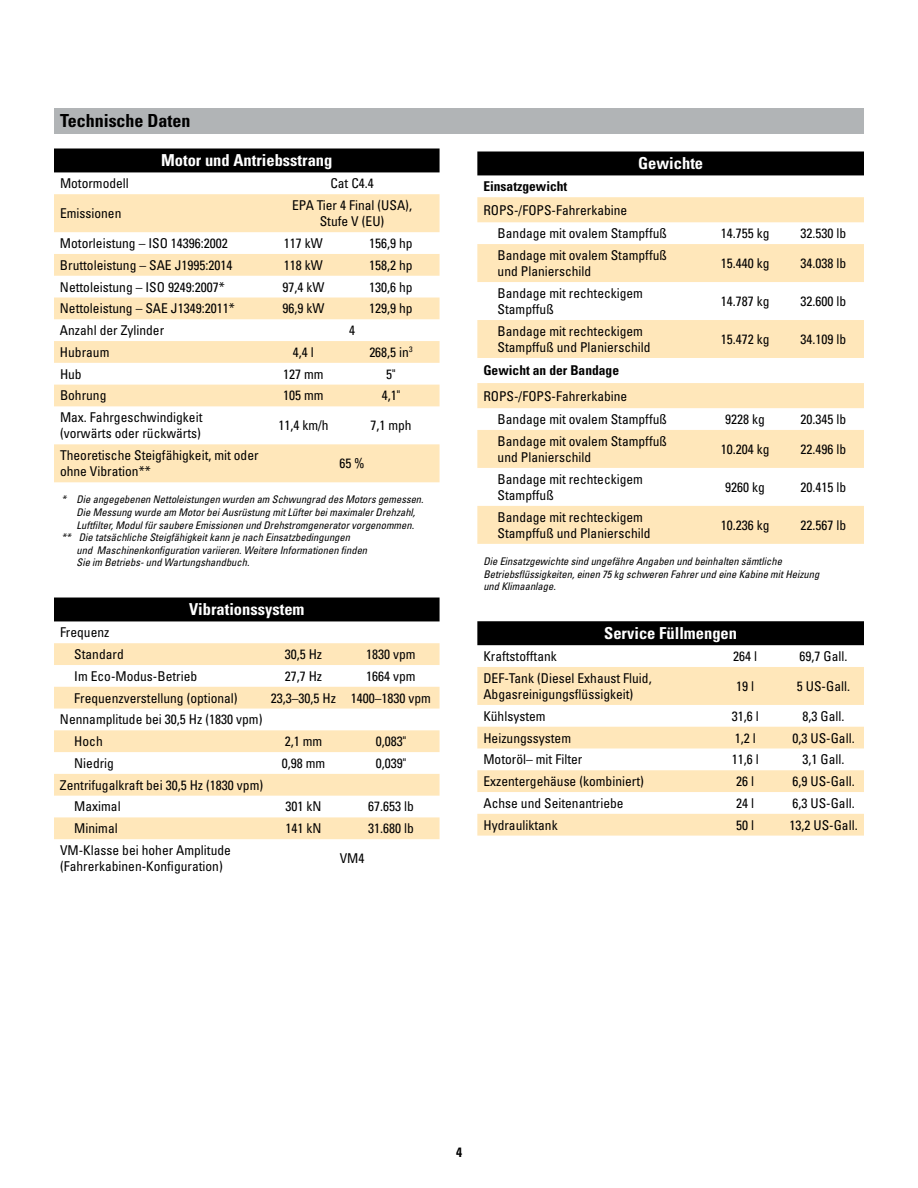
<style>
.page{position:relative;width:918px;height:1188px;background:#fff}
.page>*{position:absolute;margin:0;border:0;box-sizing:border-box;transform-origin:0 0}
.t1{font:700 condensed 18px "Univers LT Std";color:#000}
.t2{font:700 condensed 16.5px "Univers LT Std";color:#fff}
.t3{font:condensed 13.5px/16.2px "Univers LT Std";color:#000}
.t4{font:700 condensed 13.5px "Univers LT Std";color:#000}
.t5{font:italic condensed 10.5px/12.6px "Univers LT Std";color:#000}
</style>
<div class="page">
<div style="left:54px;top:108px;width:810px;height:25px;background:#b1b4b6"></div>
<svg style="left:54px;top:148px;width:386px;height:25px;background:#0a0a0a"></svg>
<svg style="left:54px;top:194px;width:386px;height:645px"></svg>
<div style="left:477px;top:152px;width:387px;height:24px;background:#000"></div>
<svg style="left:477px;top:197px;width:387px;height:639px;fill:#ffe7bb"></svg>
<h1 class="t1" style="left:60px;top:110px;width:132px">Technische Daten</h1>
<p class="t2" style="left:161px;top:150px;width:173px">Motor und Antriebsstrang</p>
<p class="t3" style="left:60px;top:175px;width:70px">Motormodell</p>
<p class="t3" style="left:330px;top:175px;width:45px">Cat C4.4</p>
<p class="t3" style="left:60px;top:205px;width:63px">Emissionen</p>
<p class="t3" style="left:292px;top:197px;width:121px;text-align:center">EPA Tier 4 Final (USA),<br>Stufe V (EU)</p>
<p class="t3" style="left:60px;top:235px;width:169px">Motorleistung – ISO 14396:2002</p>
<p class="t3" style="left:284px;top:235px;width:40px">117 kW</p>
<p class="t3" style="left:369px;top:235px;width:45px">156,9 hp</p>
<p class="t3" style="left:60px;top:257px;width:174px">Bruttoleistung – SAE J1995:2014</p>
<p class="t3" style="left:284px;top:257px;width:40px">118 kW</p>
<p class="t3" style="left:369px;top:257px;width:45px">158,2 hp</p>
<p class="t3" style="left:60px;top:278px;width:166px">Nettoleistung – ISO 9249:2007*</p>
<p class="t3" style="left:282px;top:278px;width:43px">97,4 kW</p>
<p class="t3" style="left:369px;top:278px;width:45px">130,6 hp</p>
<p class="t3" style="left:60px;top:300px;width:176px">Nettoleistung – SAE J1349:2011*</p>
<p class="t3" style="left:282px;top:300px;width:43px">96,9 kW</p>
<p class="t3" style="left:369px;top:300px;width:45px">129,9 hp</p>
<p class="t3" style="left:60px;top:322px;width:106px">Anzahl der Zylinder</p>
<p class="t3" style="left:349px;top:322px;width:7px">4</p>
<p class="t3" style="left:60px;top:344px;width:51px">Hubraum</p>
<p class="t3" style="left:293px;top:344px;width:22px">4,4 l</p>
<p class="t3" style="left:369px;top:344px;width:45px">268,5 in<sup>3</sup></p>
<p class="t3" style="left:60px;top:366px;width:23px">Hub</p>
<p class="t3" style="left:283px;top:366px;width:42px">127 mm</p>
<p class="t3" style="left:386px;top:366px;width:11px">5"</p>
<p class="t3" style="left:60px;top:387px;width:48px">Bohrung</p>
<p class="t3" style="left:283px;top:387px;width:42px">105 mm</p>
<p class="t3" style="left:382px;top:387px;width:20px">4,1"</p>
<p class="t3" style="left:60px;top:409px;width:144px">Max. Fahrgeschwindigkeit (vorwärts oder rückwärts)</p>
<p class="t3" style="left:278px;top:417px;width:52px">11,4 km/h</p>
<p class="t3" style="left:370px;top:417px;width:43px">7,1 mph</p>
<p class="t3" style="left:60px;top:447px;width:200px">Theoretische Steigfähigkeit, mit oder ohne Vibration**</p>
<p class="t3" style="left:339px;top:455px;width:27px">65 %</p>
<p class="t5" style="left:62px;top:493px;width:364px">* Die angegebenen Nettoleistungen wurden am Schwungrad des Motors gemessen.</p>
<p class="t5" style="left:77px;top:506px;width:340px">Die Messung wurde am Motor bei Ausrüstung mit Lüfter bei maximaler Drehzahl,</p>
<p class="t5" style="left:77px;top:519px;width:339px">Luftfilter, Modul für saubere Emissionen und Drehstromgenerator vorgenommen.</p>
<p class="t5" style="left:62px;top:531px;width:290px">** Die tatsächliche Steigfähigkeit kann je nach Einsatzbedingungen</p>
<p class="t5" style="left:77px;top:544px;width:292px">und Maschinenkonfiguration variieren. Weitere Informationen finden</p>
<p class="t5" style="left:77px;top:556px;width:174px">Sie im Betriebs- und Wartungshandbuch.</p>
<p class="t2" style="left:189px;top:599px;width:117px">Vibrationssystem</p>
<p class="t3" style="left:74px;top:621px;width:51px;line-height:21.8px;text-indent:-14px">Frequenz<br>Standard</p>
<p class="t3" style="left:285px;top:646px;width:39px">30,5 Hz</p>
<p class="t3" style="left:366px;top:646px;width:51px">1830 vpm</p>
<p class="t3" style="left:74px;top:668px;width:124px">Im Eco-Modus-Betrieb</p>
<p class="t3" style="left:285px;top:668px;width:39px">27,7 Hz</p>
<p class="t3" style="left:366px;top:668px;width:51px">1664 vpm</p>
<p class="t3" style="left:74px;top:689px;width:165px">Frequenzverstellung (optional)</p>
<p class="t3" style="left:271px;top:689px;width:162px">23,3–30,5 Hz 1400–1830 vpm</p>
<p class="t3" style="left:74px;top:708px;width:190px;line-height:21.8px;text-indent:-14px">Nennamplitude bei 30,5 Hz (1830 vpm)<br>Hoch</p>
<p class="t3" style="left:285px;top:733px;width:39px">2,1 mm</p>
<p class="t3" style="left:376px;top:733px;width:32px">0,083"</p>
<p class="t3" style="left:74px;top:755px;width:41px">Niedrig</p>
<p class="t3" style="left:282px;top:755px;width:45px">0,98 mm</p>
<p class="t3" style="left:376px;top:755px;width:32px">0,039"</p>
<p class="t3" style="left:74px;top:774px;width:190px;line-height:21.8px;text-indent:-14px">Zentrifugalkraft bei 30,5 Hz (1830 vpm)<br>Maximal</p>
<p class="t3" style="left:286px;top:798px;width:37px">301 kN</p>
<p class="t3" style="left:368px;top:798px;width:47px">67.653 lb</p>
<p class="t3" style="left:74px;top:820px;width:45px">Minimal</p>
<p class="t3" style="left:286px;top:820px;width:37px">141 kN</p>
<p class="t3" style="left:368px;top:820px;width:47px">31.680 lb</p>
<p class="t3" style="left:60px;top:842px;width:172px">VM-Klasse bei hoher Amplitude (Fahrerkabinen-Konfiguration)</p>
<p class="t3" style="left:340px;top:850px;width:26px">VM4</p>
<p class="t2" style="left:638px;top:153px;width:67px">Gewichte</p>
<p class="t4" style="left:483px;top:178px;width:86px">Einsatzgewicht</p>
<p class="t3" style="left:498px;top:198px;width:171px;line-height:23.4px;text-indent:-14px">ROPS-/FOPS-Fahrerkabine<br>Bandage mit ovalem Stampffuß</p>
<p class="t3" style="left:721px;top:225px;width:50px">14.755 kg</p>
<p class="t3" style="left:801px;top:225px;width:47px">32.530 lb</p>
<p class="t3" style="left:498px;top:247px;width:171px">Bandage mit ovalem Stampffuß und Planierschild</p>
<p class="t3" style="left:721px;top:255px;width:50px">15.440 kg</p>
<p class="t3" style="left:801px;top:255px;width:47px">34.038 lb</p>
<p class="t3" style="left:498px;top:285px;width:147px">Bandage mit rechteckigem<br>Stampffuß</p>
<p class="t3" style="left:721px;top:293px;width:50px">14.787 kg</p>
<p class="t3" style="left:801px;top:293px;width:47px">32.600 lb</p>
<p class="t3" style="left:498px;top:323px;width:154px">Bandage mit rechteckigem<br>Stampffuß und Planierschild</p>
<p class="t3" style="left:721px;top:331px;width:50px">15.472 kg</p>
<p class="t3" style="left:801px;top:331px;width:47px">34.109 lb</p>
<p class="t4" style="left:483px;top:362px;width:137px">Gewicht an der Bandage</p>
<p class="t3" style="left:498px;top:384px;width:171px;line-height:23.4px;text-indent:-14px">ROPS-/FOPS-Fahrerkabine<br>Bandage mit ovalem Stampffuß</p>
<p class="t3" style="left:725px;top:411px;width:41px">9228 kg</p>
<p class="t3" style="left:801px;top:411px;width:47px">20.345 lb</p>
<p class="t3" style="left:498px;top:433px;width:171px">Bandage mit ovalem Stampffuß und Planierschild</p>
<p class="t3" style="left:721px;top:441px;width:50px">10.204 kg</p>
<p class="t3" style="left:801px;top:441px;width:47px">22.496 lb</p>
<p class="t3" style="left:498px;top:471px;width:147px">Bandage mit rechteckigem<br>Stampffuß</p>
<p class="t3" style="left:725px;top:479px;width:41px">9260 kg</p>
<p class="t3" style="left:801px;top:479px;width:47px">20.415 lb</p>
<p class="t3" style="left:498px;top:509px;width:154px">Bandage mit rechteckigem<br>Stampffuß und Planierschild</p>
<p class="t3" style="left:721px;top:517px;width:50px">10.236 kg</p>
<p class="t3" style="left:801px;top:517px;width:47px">22.567 lb</p>
<p class="t5" style="left:483px;top:555px;width:337px">Die Einsatzgewichte sind ungefähre Angaben und beinhalten sämtliche<br>Betriebsflüssigkeiten, einen 75 kg schweren Fahrer und eine Kabine mit Heizung und Klimaanlage.</p>
<p class="t2" style="left:604px;top:623px;width:134px">Service Füllmengen</p>
<p class="t3" style="left:483px;top:648px;width:75px">Kraftstofftank</p>
<p class="t3" style="left:733px;top:648px;width:25px">264 l</p>
<p class="t3" style="left:800px;top:648px;width:49px">69,7 Gall.</p>
<p class="t3" style="left:483px;top:670px;width:170px">DEF-Tank (Diesel Exhaust Fluid,<br>Abgasreinigungsflüssigkeit)</p>
<p class="t3" style="left:736px;top:678px;width:19px">19 l</p>
<p class="t3" style="left:797px;top:678px;width:55px">5 US-Gall.</p>
<p class="t3" style="left:483px;top:708px;width:64px">Kühlsystem</p>
<p class="t3" style="left:732px;top:708px;width:28px">31,6 l</p>
<p class="t3" style="left:803px;top:708px;width:43px">8,3 Gall.</p>
<p class="t3" style="left:483px;top:729px;width:89px">Heizungssystem</p>
<p class="t3" style="left:735px;top:729px;width:22px">1,2 l</p>
<p class="t3" style="left:792px;top:729px;width:64px">0,3 US-Gall.</p>
<p class="t3" style="left:483px;top:751px;width:100px">Motoröl– mit Filter</p>
<p class="t3" style="left:732px;top:751px;width:28px">11,6 l</p>
<p class="t3" style="left:803px;top:751px;width:43px">3,1 Gall.</p>
<p class="t3" style="left:483px;top:773px;width:162px">Exzentergehäuse (kombiniert)</p>
<p class="t3" style="left:736px;top:773px;width:19px">26 l</p>
<p class="t3" style="left:792px;top:773px;width:64px">6,9 US-Gall.</p>
<p class="t3" style="left:483px;top:795px;width:142px">Achse und Seitenantriebe</p>
<p class="t3" style="left:736px;top:795px;width:19px">24 l</p>
<p class="t3" style="left:792px;top:795px;width:64px">6,3 US-Gall.</p>
<p class="t3" style="left:483px;top:817px;width:76px">Hydrauliktank</p>
<p class="t3" style="left:736px;top:817px;width:19px">50 l</p>
<p class="t3" style="left:789px;top:817px;width:70px">13,2 US-Gall.</p>
<p class="t4" style="left:456px;top:1144px;width:7px">4</p>
</div>
